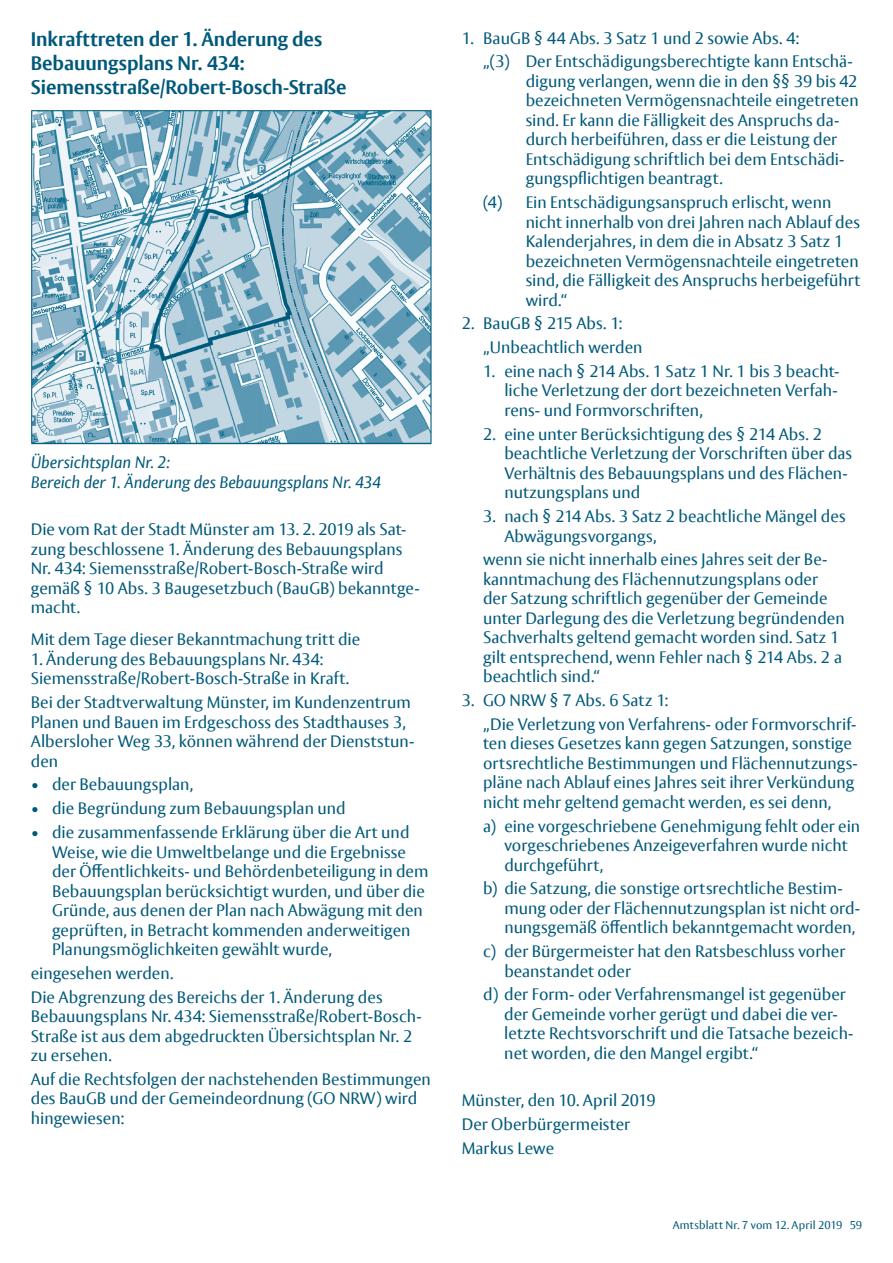
<style>
.page{position:relative;width:893px;height:1263px;background:#fff}
.page>*{position:absolute;margin:0;border:0;box-sizing:border-box;transform-origin:0 0}
.t1{font:700 19.5px/24px "Vesta Pro";letter-spacing:-.005em;color:#00597a}
.t2{font:16.5px/19.5px "Vesta Pro";color:#00597a}
.t3{font:italic 16.5px/19.5px "Vesta Pro";letter-spacing:-.005em;color:#00597a}
.t4{font:11.25px "Vesta Pro";letter-spacing:.015em;color:#00597a}
</style>
<div class="page">
<img style="left:31px;top:110px;width:400px;height:334px">
<h3 class="t1" style="left:31px;top:27px;width:317px">Inkrafttreten der 1. Änderung des<br>Bebauungsplans Nr. 434:<br>Siemensstraße/Robert-Bosch-Straße</h3>
<p class="t3" style="left:31px;top:452px;width:352px">Übersichtsplan Nr. 2:<br>Bereich der 1. Änderung des Bebauungsplans Nr. 434</p>
<p class="t2" style="left:31px;top:519px;width:390px">Die vom Rat der Stadt Münster am 13. 2. 2019 als Sat&shy;zung beschlossene 1. Änderung des Bebauungsplans Nr. 434: Siemensstraße/Robert-Bosch-Straße wird gemäß § 10 Abs. 3 Baugesetzbuch (BauGB) bekanntge&shy;macht.</p>
<p class="t2" style="left:31px;top:630px;width:331px">Mit dem Tage dieser Bekanntmachung tritt die</p>
<p class="t2" style="left:31px;top:649px;width:320px">1. Änderung des Bebauungsplans Nr. 434:<br>Siemensstraße/Robert-Bosch-Straße in Kraft.</p>
<p class="t2" style="left:31px;top:692px;width:385px">Bei der Stadtverwaltung Münster, im Kundenzentrum Planen und Bauen im Erdgeschoss des Stadthauses 3, Albersloher Weg 33, können während der Dienststun&shy;den</p>
<p class="t2" style="left:31px;top:775px;width:164px">• der Bebauungsplan,</p>
<p class="t2" style="left:31px;top:798px;width:316px">• die Begründung zum Bebauungsplan und</p>
<p class="t2" style="left:52px;top:822px;width:378px;text-indent:-21px">• die zusammenfassende Erklärung über die Art und Weise, wie die Umweltbelange und die Ergebnisse der Öffentlichkeits- und Behördenbeteiligung in dem Bebauungsplan berücksichtigt wurden, und über die Gründe, aus denen der Plan nach Abwägung mit den geprüften, in Betracht kommenden anderweitigen Planungsmöglichkeiten gewählt wurde,</p>
<p class="t2" style="left:31px;top:963px;width:144px">eingesehen werden.</p>
<p class="t2" style="left:31px;top:987px;width:392px">Die Abgrenzung des Bereichs der 1. Änderung des Bebauungsplans Nr. 434: Siemensstraße/Robert-Bosch-Straße ist aus dem abgedruckten Übersichtsplan Nr. 2 zu ersehen.</p>
<p class="t2" style="left:31px;top:1069px;width:401px">Auf die Rechtsfolgen der nachstehenden Bestimmungen des BauGB und der Gemeindeordnung (GO NRW) wird hingewiesen:</p>
<p class="t2" style="left:462px;top:28px;width:339px">1. BauGB § 44 Abs. 3 Satz 1 und 2 sowie Abs. 4:</p>
<p class="t2" style="left:526px;top:71px;width:334px">digung verlangen, wenn die in den §§ 39 bis 42 bezeichneten Vermögensnachteile eingetreten</p>
<p class="t2" style="left:526px;top:130px;width:313px">durch herbeiführen, dass er die Leistung der</p>
<p class="t2" style="left:526px;top:169px;width:198px">gungspflichtigen beantragt.</p>
<p class="t2" style="left:526px;top:192px;width:336px;text-indent:-43px">(4) Ein Entschädigungsanspruch erlischt, wenn nicht innerhalb von drei Jahren nach Ablauf des Kalenderjahres, in dem die in Absatz 3 Satz 1 bezeichneten Vermögensnachteile eingetreten sind, die Fälligkeit des Anspruchs herbeigeführt wird.“</p>
<p class="t2" style="left:462px;top:314px;width:162px">2. BauGB § 215 Abs. 1:</p>
<p class="t2" style="left:483px;top:337px;width:161px">„Unbeachtlich werden</p>
<p class="t2" style="left:483px;top:52px;width:371px">„(3) Der Entschädigungsberechtigte kann Entschä-</p>
<p class="t2" style="left:526px;top:110px;width:315px">sind. Er kann die Fälligkeit des Anspruchs da-</p>
<p class="t2" style="left:526px;top:149px;width:320px">Entschädigung schriftlich bei dem Entschädi-</p>
<p class="t2" style="left:483px;top:361px;width:358px;text-align:right">1. eine nach § 214 Abs. 1 Satz 1 Nr. 1 bis 3 beacht&shy;liche Verletzung der dort bezeichneten Verfah-</p>
<p class="t2" style="left:504px;top:400px;width:200px">rens- und Formvorschriften,</p>
<p class="t2" style="left:504px;top:424px;width:349px;text-indent:-21px">2. eine unter Berücksichtigung des § 214 Abs. 2 beachtliche Verletzung der Vorschriften über das</p>
<p class="t2" style="left:504px;top:482px;width:137px">nutzungsplans und</p>
<p class="t2" style="left:504px;top:506px;width:343px;text-indent:-21px">3. nach § 214 Abs. 3 Satz 2 beachtliche Mängel des<br>Abwägungsvorgangs,</p>
<p class="t2" style="left:483px;top:569px;width:363px">kanntmachung des Flächennutzungsplans oder der Satzung schriftlich gegenüber der Gemeinde unter Darlegung des die Verletzung begründenden Sachverhalts geltend gemacht worden sind. Satz 1 gilt entsprechend, wenn Fehler nach § 214 Abs. 2 a beachtlich sind.“</p>
<p class="t2" style="left:462px;top:690px;width:208px">3. GO NRW § 7 Abs. 6 Satz 1:</p>
<p class="t2" style="left:483px;top:734px;width:370px">ten dieses Gesetzes kann gegen Satzungen, sonstige</p>
<p class="t2" style="left:483px;top:773px;width:373px">pläne nach Ablauf eines Jahres seit ihrer Verkündung nicht mehr geltend gemacht werden, es sei denn,</p>
<p class="t2" style="left:504px;top:816px;width:357px;text-indent:-21px">a) eine vorgeschriebene Genehmigung fehlt oder ein vorgeschriebenes Anzeigeverfahren wurde nicht durchgeführt,</p>
<p class="t2" style="left:504px;top:463px;width:345px">Verhältnis des Bebauungsplans und des Flächen-</p>
<p class="t2" style="left:483px;top:549px;width:346px">wenn sie nicht innerhalb eines Jahres seit der Be-</p>
<p class="t2" style="left:483px;top:714px;width:375px">„Die Verletzung von Verfahrens- oder Formvorschrif-</p>
<p class="t2" style="left:483px;top:753px;width:376px">ortsrechtliche Bestimmungen und Flächennutzungs-</p>
<p class="t2" style="left:504px;top:879px;width:357px;text-indent:-21px">b) die Satzung, die sonstige ortsrechtliche Bestim&shy;mung oder der Flächennutzungsplan ist nicht ord-</p>
<p class="t2" style="left:504px;top:918px;width:353px">nungsgemäß öffentlich bekanntgemacht worden,</p>
<p class="t2" style="left:504px;top:941px;width:342px;text-indent:-21px">c) der Bürgermeister hat den Ratsbeschluss vorher beanstandet oder</p>
<p class="t2" style="left:504px;top:985px;width:343px;text-indent:-21px">d) der Form- oder Verfahrensmangel ist gegenüber der Gemeinde vorher gerügt und dabei die ver-</p>
<p class="t2" style="left:504px;top:1043px;width:256px">net worden, die den Mangel ergibt.“</p>
<p class="t2" style="left:462px;top:1091px;width:195px">Münster, den 10. April 2019</p>
<p class="t2" style="left:462px;top:1114px;width:170px">Der Oberbürgermeister</p>
<p class="t2" style="left:462px;top:1138px;width:94px">Markus Lewe</p>
<p class="t2" style="left:504px;top:1024px;width:351px">letzte Rechtsvorschrift und die Tatsache bezeich-</p>
<p class="t4" style="left:673px;top:1218px;width:191px">Amtsblatt Nr. 7 vom 12. April 2019 59</p>
</div>
